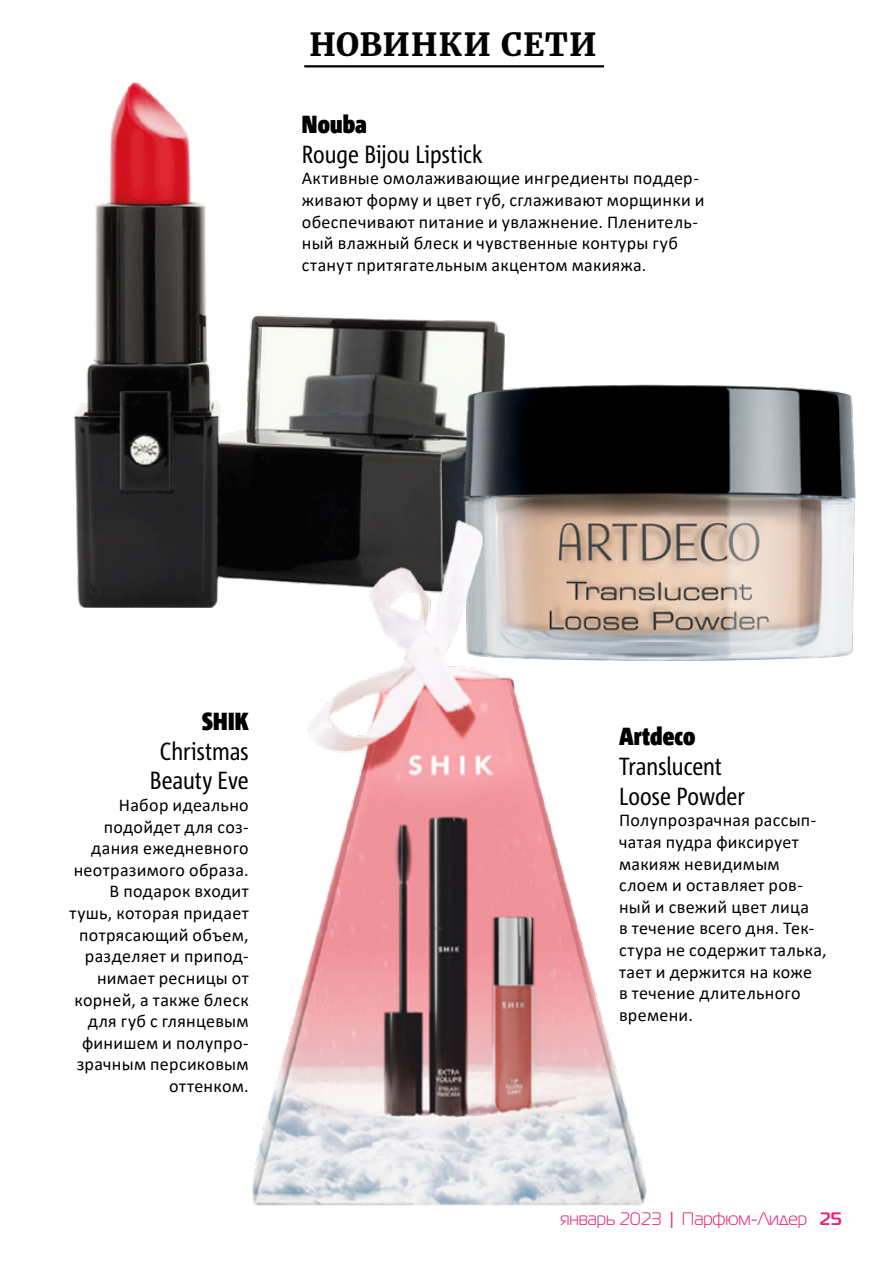
<style>
.page{position:relative;width:893px;height:1276px;background:#fff}
.page>*{position:absolute;margin:0;border:0;box-sizing:border-box;transform-origin:0 0}
.t1{font:900 31.5px "Merriweather";letter-spacing:.04em;color:#000}
.t2{font:24.75px/29.7px "Corpid Cd OT";letter-spacing:-.005em;color:#000;text-align:center}
.t3{font:900 24.75px "Corpid Cd OT";letter-spacing:.005em;color:#000}
.t4{font:18px/21.6px "Calibri";letter-spacing:.015em;color:#000}
.t5{font:18px "Magistral Cyr";color:#e82479}
.s1{font-weight:700}
</style>
<div class="page">
<img style="left:74px;top:82px;width:430px;height:525px">
<hr style="left:304px;top:65px;width:300px;height:2px;background:#000">
<img style="left:464px;top:385px;width:391px;height:275px">
<img style="left:251px;top:520px;width:395px;height:685px">
<h1 class="t1" style="left:309px;top:23px;width:289px">НОВИНКИ СЕТИ</h1>
<h2 class="t3" style="left:302px;top:109px;width:67px">Nouba</h2>
<h2 class="t2" style="left:302px;top:139px;width:182px">Rouge Bijou Lipstick</h2>
<p class="t4" style="left:302px;top:167px;width:404px">Активные омолаживающие ингредиенты поддер&shy;живают форму и цвет губ, сглаживают морщинки и обеспечивают питание и увлажнение. Пленитель&shy;ный влажный блеск и чувственные контуры губ станут притягательным акцентом макияжа.</p>
<h2 class="t3" style="left:202px;top:706px;width:48px">SHIK</h2>
<h2 class="t2" style="left:150px;top:736px;width:100px">Christmas<br>Beauty Eve</h2>
<p class="t4" style="left:69px;top:794px;width:181px;text-align:right">Набор идеально подойдет для соз&shy;дания ежедневного неотразимого образа.<br>В подарок входит тушь, которая придает потрясающий объем, разделяет и припод&shy;нимает ресницы от корней, а также блеск для губ с глянцевым финишем и полупро&shy;зрачным персиковым оттенком.</p>
<h2 class="t3" style="left:619px;top:721px;width:78px">Artdeco</h2>
<h2 class="t2" style="left:619px;top:751px;width:127px;text-align:left">Translucent<br>Loose Powder</h2>
<p class="t4" style="left:619px;top:809px;width:209px">Полупрозрачная рассып&shy;чатая пудра фиксирует макияж невидимым слоем и оставляет ров&shy;ный и свежий цвет лица<br>в течение всего дня. Тек&shy;стура не содержит талька, тает и держится на коже<br>в течение длительного времени.</p>
<p class="t5" style="left:560px;top:1209px;width:283px">январь 2023 <span class="s1">|</span> Парфюм-Лидер <span class="s1">25</span></p>
</div>
